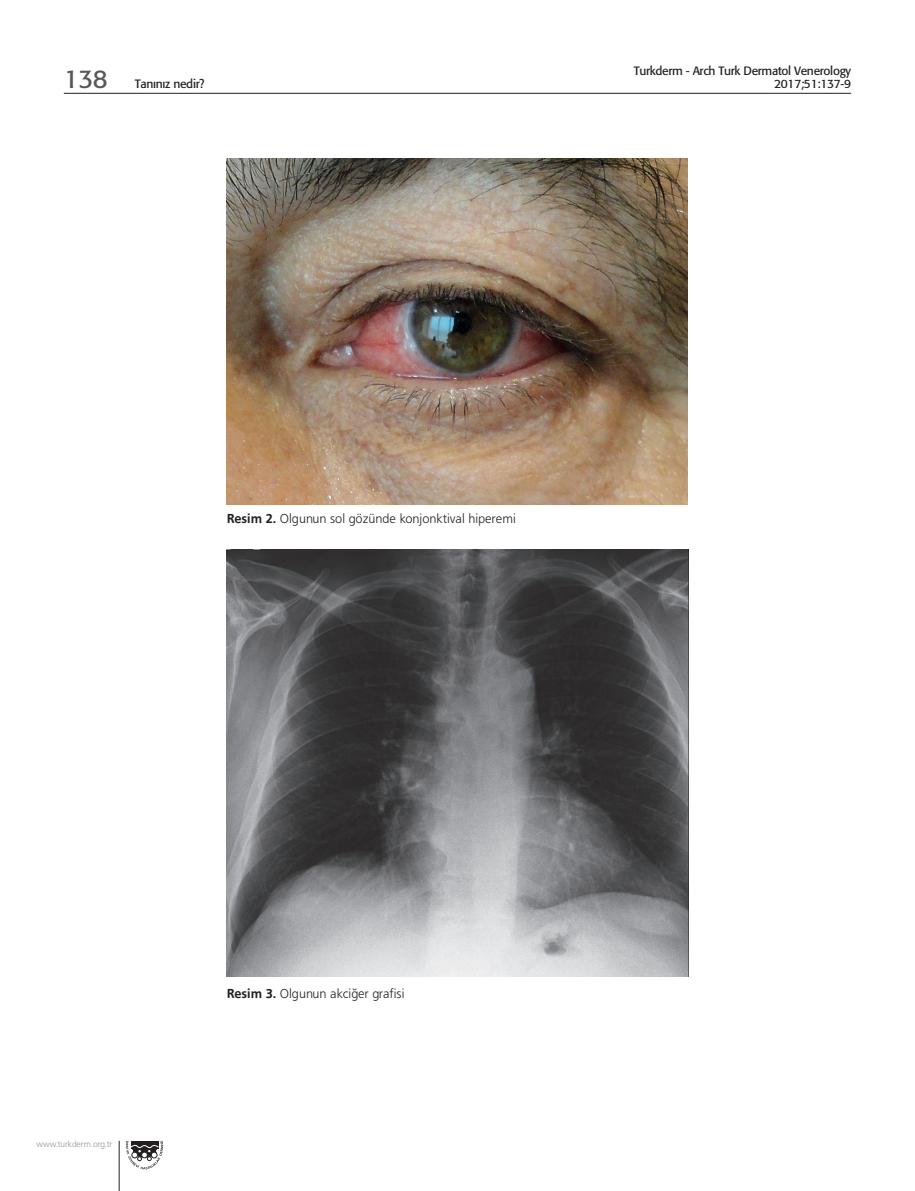
<style>
.page{position:relative;width:915px;height:1191px;background:#fff}
.page>*{position:absolute;margin:0;border:0;box-sizing:border-box;transform-origin:0 0}
.t1{font:13.5px "Frugal Normal Tr";color:#231f20}
.t2{font:12px/12.8px "Formata Tr";letter-spacing:-.025em;color:#231f20;text-align:right}
.t3{font:9px "Frugal Normal Tr";letter-spacing:-.01em;color:#939598}
.s1{font-size:25.5px;color:#57585a}
.s2{font-family:"Frugal Bold Tr"}
</style>
<div class="page">
<svg style="left:126px;top:1140px;width:37px;height:29px"></svg>
<hr style="left:119px;top:1140px;width:1px;height:51px;background:#231f20">
<hr style="left:64px;top:93px;width:786px;height:1px;background:#231f20">
<img style="left:227px;top:549px;width:461px;height:428px">
<img style="left:227px;top:158px;width:460px;height:346px">
<p class="t2" style="left:64px;top:77px;width:142px"><span class="s1">138</span> Tanınız nedir?</p>
<p class="t2" style="left:633px;top:65px;width:219px">Turkderm - Arch Turk Dermatol Venerology<br>2017;51:137-9</p>
<p class="t1" style="left:227px;top:511px;width:290px"><span class="s2">Resim 2.</span> Olgunun sol gözünde konjonktival hiperemi</p>
<p class="t3" style="left:37px;top:1139px;width:77px">www.turkderm.org.tr</p>
<p class="t1" style="left:227px;top:986px;width:179px"><span class="s2">Resim 3.</span> Olgunun akciğer grafisi</p>
</div>
